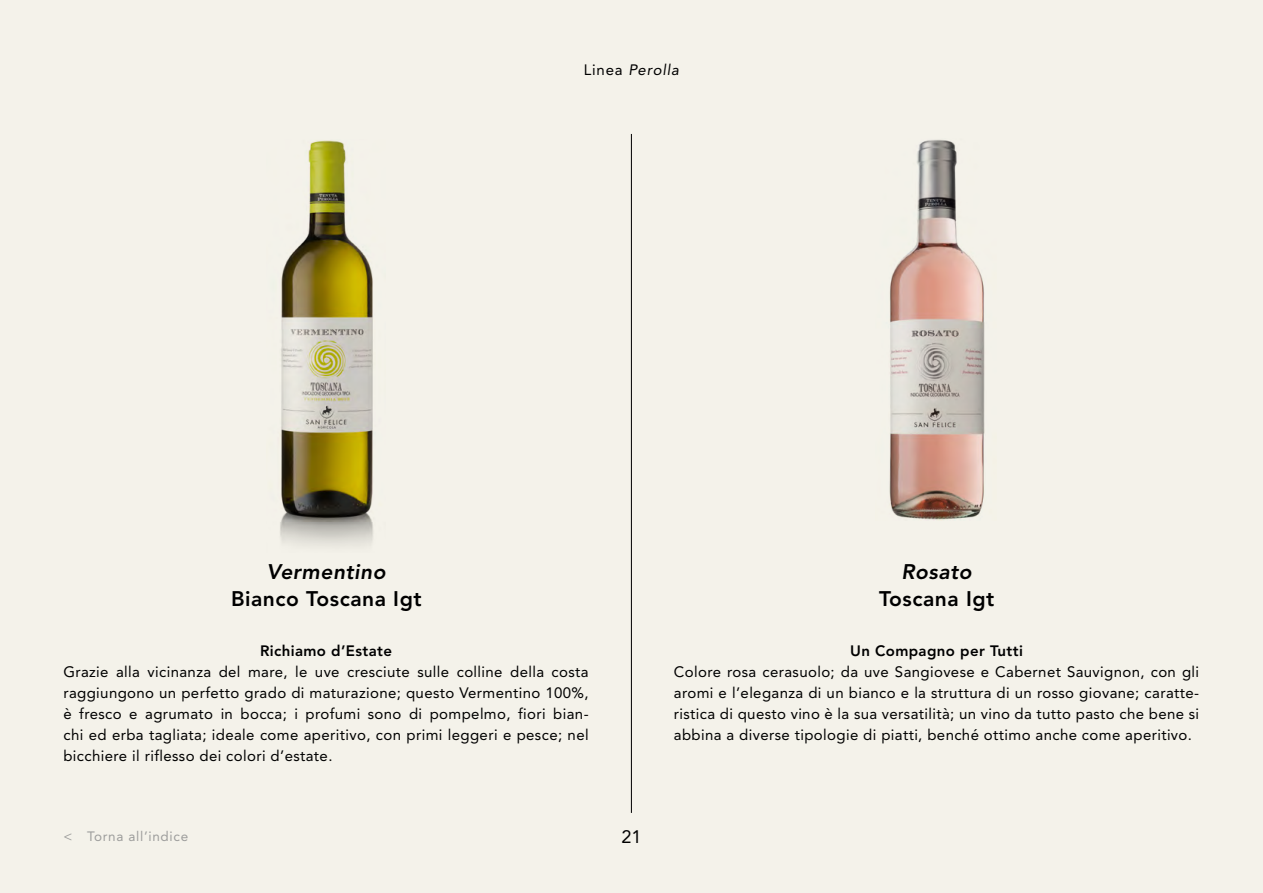
<style>
.page{position:relative;width:1263px;height:893px;background:#f4f2ea}
.page>*{position:absolute;margin:0;border:0;box-sizing:border-box;transform-origin:0 0}
.t1{font:800 21px "Avenir LT Pro";letter-spacing:.025em;color:#000}
.t2{font:italic 800 21px "Avenir LT Pro";letter-spacing:.025em;color:#000}
.t3{font:18px "Avenir LT Pro";color:#000}
.t4{font:15px/21px "Avenir LT Pro";letter-spacing:.025em;color:#000;text-align:justify}
.t5{font:800 15px "Avenir LT Pro";letter-spacing:.025em;color:#000}
.t6{font:italic 15px "Avenir LT Pro";letter-spacing:.05em;color:#000}
.t7{font:13.5px "Avenir LT Pro";letter-spacing:.05em;color:#9d9d9c}
.s1{font-style:normal}
</style>
<div class="page">
<img style="left:280px;top:140px;width:93px;height:406px">
<img style="left:889px;top:139px;width:96px;height:381px">
<hr style="left:631px;top:134px;width:1px;height:679px;background:#000">
<p class="t6" style="left:584px;top:61px;width:97px"><span class="s1">Linea</span> Perolla</p>
<h1 class="t2" style="left:267px;top:559px;width:120px">Vermentino</h1>
<h1 class="t1" style="left:231px;top:586px;width:192px">Bianco Toscana Igt</h1>
<h1 class="t2" style="left:901px;top:559px;width:72px">Rosato</h1>
<h1 class="t1" style="left:879px;top:586px;width:117px">Toscana Igt</h1>
<p class="t5" style="left:260px;top:642px;width:133px">Richiamo d’Estate</p>
<p class="t4" style="left:63px;top:661px;width:527px">Grazie alla vicinanza del mare, le uve cresciute sulle colline della costa raggiungono un perfetto grado di maturazione; questo Vermentino 100%, è fresco e agrumato in bocca; i profumi sono di pompelmo, fiori bian&shy;chi ed erba tagliata; ideale come aperitivo, con primi leggeri e pesce; nel bicchiere il riflesso dei colori d’estate.</p>
<p class="t7" style="left:63px;top:828px;width:126px">&lt; Torna all’indice</p>
<p class="t3" style="left:621px;top:825px;width:22px">21</p>
<p class="t5" style="left:850px;top:642px;width:174px">Un Compagno per Tutti</p>
<p class="t4" style="left:674px;top:661px;width:527px">Colore rosa cerasuolo; da uve Sangiovese e Cabernet Sauvignon, con gli aromi e l’eleganza di un bianco e la struttura di un rosso giovane; caratte&shy;ristica di questo vino è la sua versatilità; un vino da tutto pasto che bene si abbina a diverse tipologie di piatti, benché ottimo anche come aperitivo.</p>
</div>
